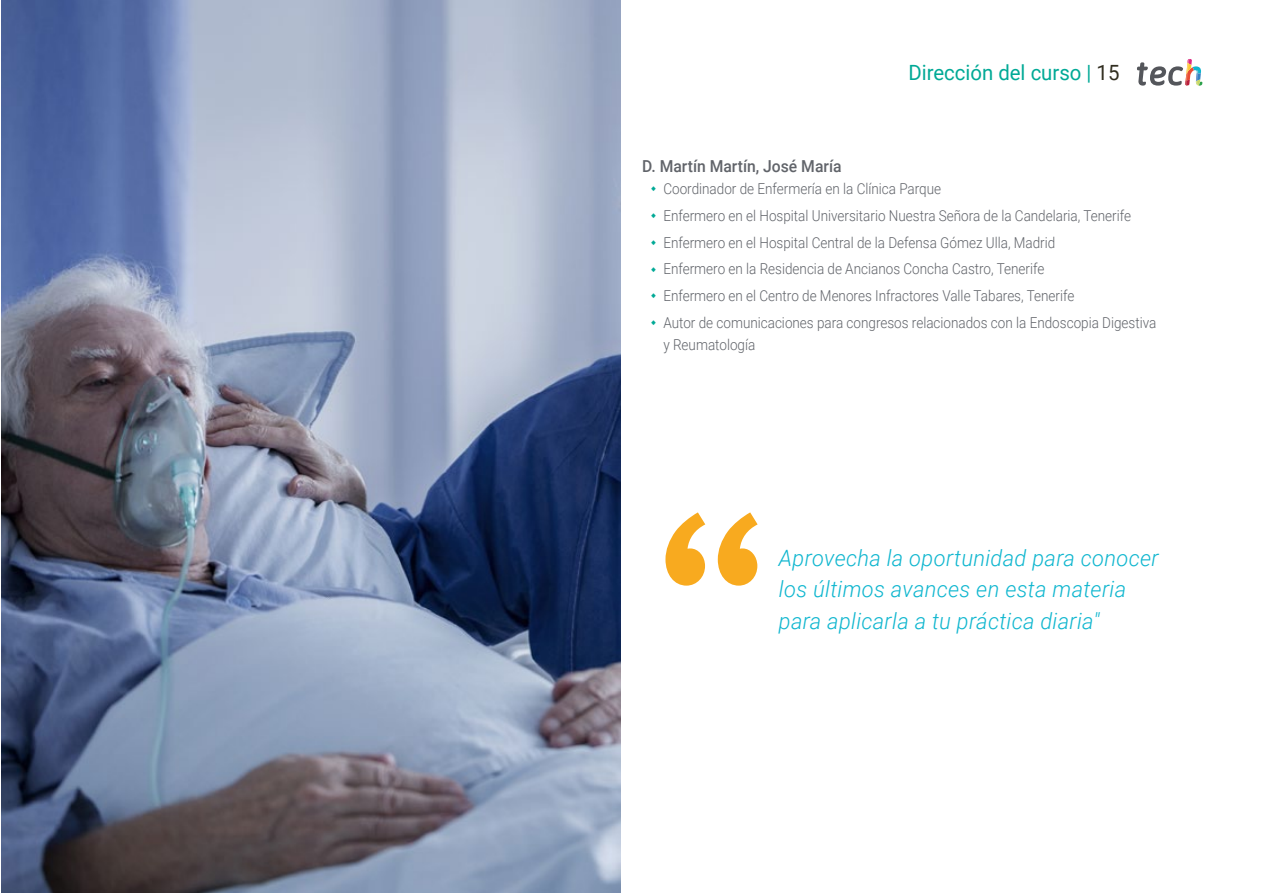
<style>
.page{position:relative;width:1263px;height:893px;background:#fff}
.page>*{position:absolute;margin:0;border:0;box-sizing:border-box;transform-origin:0 0}
.t1{font:italic 300 22.5px/31.5px "Roboto";letter-spacing:.015em;color:#0fb6cf}
.t2{font:21px "Roboto";color:#00a996}
.t3{font:500 16.5px "Roboto";color:#61646a;scale:.95 1}
.t4{font:300 15px/26.7px "Roboto";color:#61646a;scale:.9 1}
.s1{color:#312e20}
</style>
<div class="page">
<img style="left:1px;top:0;width:620px;height:893px">
<svg style="left:665px;top:512px;width:93px;height:74px"></svg>
<svg style="left:1137px;top:59px;width:65px;height:27px"></svg>
<h2 class="t2" style="left:908px;top:57px;width:213px">Dirección del curso | <span class="s1">15</span></h2>
<p class="t3" style="left:642px;top:154px;width:211px">D. Martín Martín, José María</p>
<p class="t4" style="left:663px;top:175px;width:549px">Coordinador de Enfermería en la Clínica Parque<br>Enfermero en el Hospital Universitario Nuestra Señora de la Candelaria, Tenerife Enfermero en el Hospital Central de la Defensa Gómez Ulla, Madrid<br>Enfermero en la Residencia de Ancianos Concha Castro, Tenerife<br>Enfermero en el Centro de Menores Infractores Valle Tabares, Tenerife<br>Autor de comunicaciones para congresos relacionados con la Endoscopia Digestiva</p>
<p class="t4" style="left:663px;top:331px;width:104px">y Reumatología</p>
<h1 class="t1" style="left:779px;top:541px;width:381px">Aprovecha la oportunidad para conocer los últimos avances en esta materia para aplicarla a tu práctica diaria"</h1>
</div>
